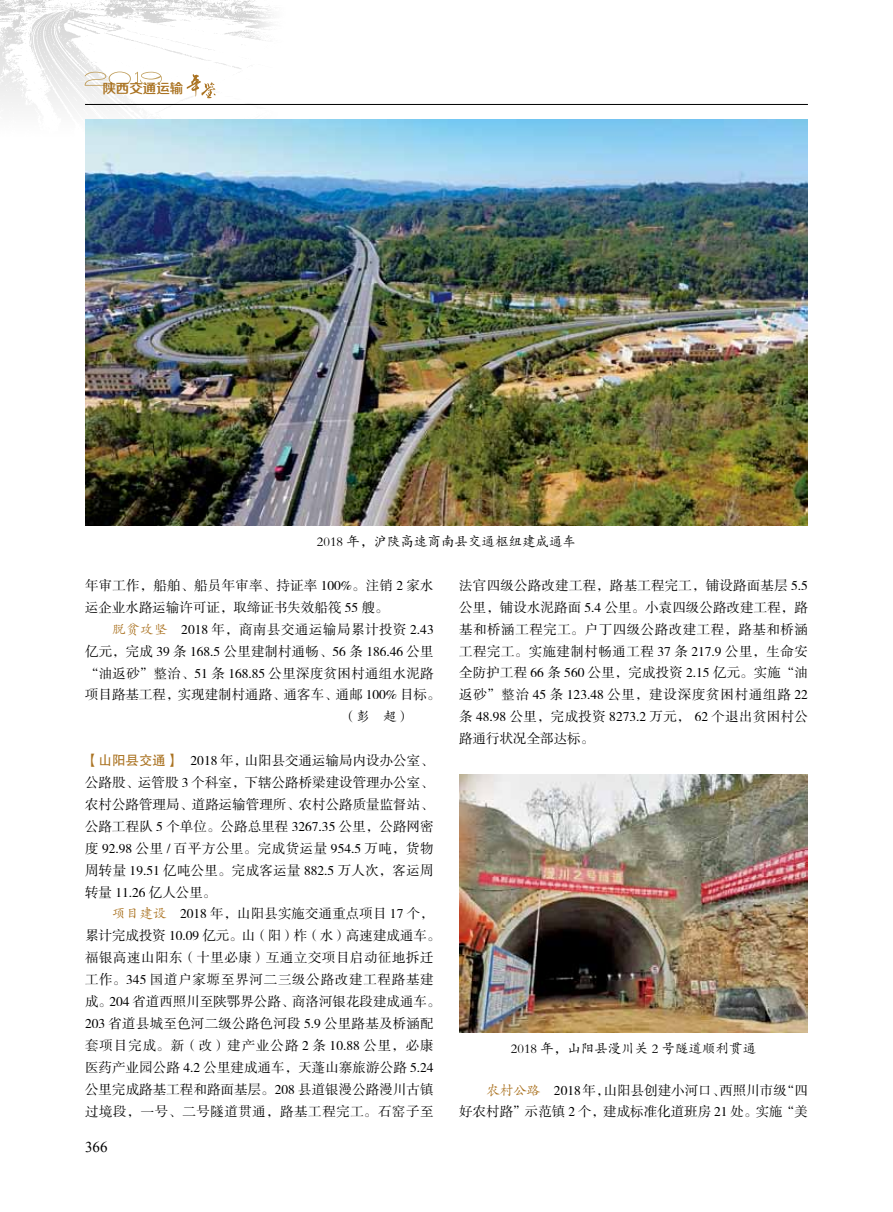
<style>
.page{position:relative;width:893px;height:1212px;background:#fff}
.page>*{position:absolute;margin:0;border:0;box-sizing:border-box;transform-origin:0 0}
.t1{font:15px "Times New Roman";color:#000}
.t2{font:13.5px/21.9px "FZSSK GBK1 0";letter-spacing:.005em;color:#000}
.t3{font:13.5px "FZKTK GBK1 0";color:#000}
.t4{font:13.5px "FZZZHONGJW GB1 0";color:#aa7322}
.s1{font-family:"FZKTK GBK1 0";color:#aa7322}
.s2{font-family:"FZHTK GBK1 0";color:#aa7322}
</style>
<div class="page">
<img style="left:0;top:0;width:272px;height:108px">
<hr style="left:85px;top:104px;width:723px;height:1px;background:#000">
<svg style="left:187px;top:74px;width:29px;height:24px"></svg>
<svg style="left:85px;top:72px;width:77px;height:14px"></svg>
<img style="left:459px;top:775px;width:349px;height:257px">
<img style="left:85px;top:119px;width:723px;height:407px">
<p class="t4" style="left:102px;top:81px;width:82px">陕西交通运输</p>
<p class="t3" style="left:317px;top:534px;width:261px">2018 年，沪陕高速商南县交通枢纽建成通车</p>
<p class="t2" style="left:85px;top:575px;width:350px">年审工作，船舶、船员年审率、持证率 100%。注销 2 家水运企业水路运输许可证，取缔证书失效船筏 55 艘。</p>
<p class="t2" style="left:85px;top:619px;width:357px;text-indent:27px"><span class="s1">脱贫攻坚　</span>2018 年，商南县交通运输局累计投资 2.43亿元，完成 39 条 168.5 公里建制村通畅、56 条 186.46 公里“油返砂”整治、51 条 168.85 公里深度贫困村通组水泥路项目路基工程，实现建制村通路、通客车、通邮 100% 目标。</p>
<p class="t3" style="left:343px;top:710px;width:69px">（彭　超）</p>
<p class="t2" style="left:85px;top:750px;width:350px;text-align:justify"><span class="s2">【山阳县交通】　</span>2018 年，山阳县交通运输局内设办公室、公路股、运管股 3 个科室，下辖公路桥梁建设管理办公室、农村公路管理局、道路运输管理所、农村公路质量监督站、公路工程队 5 个单位。公路总里程 3267.35 公里，公路网密度 92.98 公里 / 百平方公里。完成货运量 954.5 万吨，货物周转量 19.51 亿吨公里。完成客运量 882.5 万人次，客运周转量 11.26 亿人公里。</p>
<p class="t2" style="left:85px;top:903px;width:357px;text-indent:27px"><span class="s1">项目建设　</span>2018 年，山阳县实施交通重点项目 17 个，累计完成投资 10.09 亿元。山（阳）柞（水）高速建成通车。福银高速山阳东（十里必康）互通立交项目启动征地拆迁工作。345 国道户家塬至界河二三级公路改建工程路基建成。204 省道西照川至陕鄂界公路、商洛河银花段建成通车。<br>203 省道县城至色河二级公路色河段 5.9 公里路基及桥涵配套项目完成。新（改）建产业公路 2 条 10.88 公里，必康医药产业园公路 4.2 公里建成通车，天蓬山寨旅游公路 5.24公里完成路基工程和路面基层。208 县道银漫公路漫川古镇过境段，一号、二号隧道贯通，路基工程完工。石窑子至</p>
<p class="t1" style="left:85px;top:1137px;width:24px">366</p>
<p class="t2" style="left:459px;top:575px;width:350px;text-align:justify">法官四级公路改建工程，路基工程完工，铺设路面基层 5.5公里，铺设水泥路面 5.4 公里。小袁四级公路改建工程，路基和桥涵工程完工。户丁四级公路改建工程，路基和桥涵工程完工。实施建制村畅通工程 37 条 217.9 公里，生命安全防护工程 66 条 560 公里，完成投资 2.15 亿元。实施“油返砂”整治 45 条 123.48 公里，建设深度贫困村通组路 22条 48.98 公里，完成投资 8273.2 万元， 62 个退出贫困村公路通行状况全部达标。</p>
<p class="t3" style="left:511px;top:1041px;width:247px">2018 年，山阳县漫川关 2 号隧道顺利贯通</p>
<p class="t2" style="left:459px;top:1080px;width:350px;text-align:right"><span class="s1">农村公路　</span>2018年，山阳县创建小河口、西照川市级“四<br>好农村路”示范镇 2 个，建成标准化道班房 21 处。实施“美</p>
</div>
